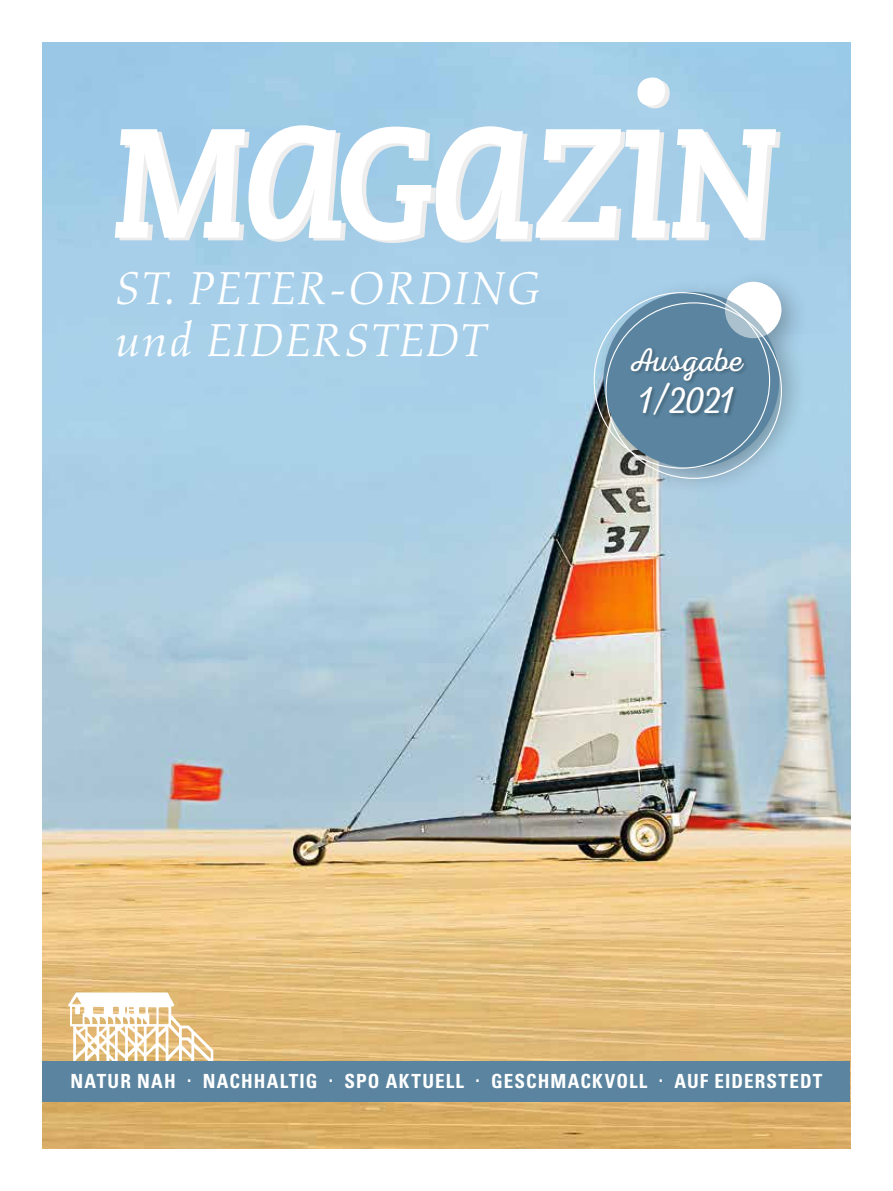
<style>
.page{position:relative;width:893px;height:1191px;background:#fff}
.page>*{position:absolute;margin:0;border:0;box-sizing:border-box;transform-origin:0 0}
.t1{font:italic 47.1px/51.3px "Aldus LT Std";letter-spacing:.02em;color:#fff}
.t2{font:39.6px "Nexa Rust Script L 0";color:#fff}
.t3{font:33px "Nexa Rust Script L 0";letter-spacing:-.005em;color:#fff}
.t4{font:700 condensed 19.5px "Univers LT Std";letter-spacing:.06em;color:#fff}
.s1{font-family:"Black Jack"}
</style>
<div class="page">
<img style="left:43px;top:43px;width:807px;height:1105px">
<svg style="left:68px;top:992px;width:145px;height:68px"></svg>
<div style="left:43px;top:1060px;width:807px;height:41px;background:#5a849f"></div>
<svg style="left:115px;top:77px;width:666px;height:166px"></svg>
<div style="left:589px;top:267px;width:221px;height:229px;background:#000;opacity:.28"></div>
<div style="left:603px;top:292px;width:176px;height:175px;background:#5a849f;border-radius:50%"></div>
<svg style="left:725px;top:282px;width:56px;height:56px"></svg>
<svg style="left:727px;top:282px;width:54px;height:53px"></svg>
<div style="left:630px;top:346px;width:119px;height:73px;background:#000;opacity:.25"></div>
<h1 class="t1" style="left:115px;top:263px;width:428px">ST. PETER-ORDING und EIDERSTEDT</h1>
<h3 class="t3" style="left:631px;top:342px;width:113px">Ausgabe</h3>
<h2 class="t2" style="left:639px;top:378px;width:96px">1<span class="s1">/</span>2021</h2>
<p class="t4" style="left:71px;top:1068px;width:753px">NATUR NAH · NACHHALTIG · SPO AKTUELL · GESCHMACKVOLL · AUF EIDERSTEDT</p>
</div>
